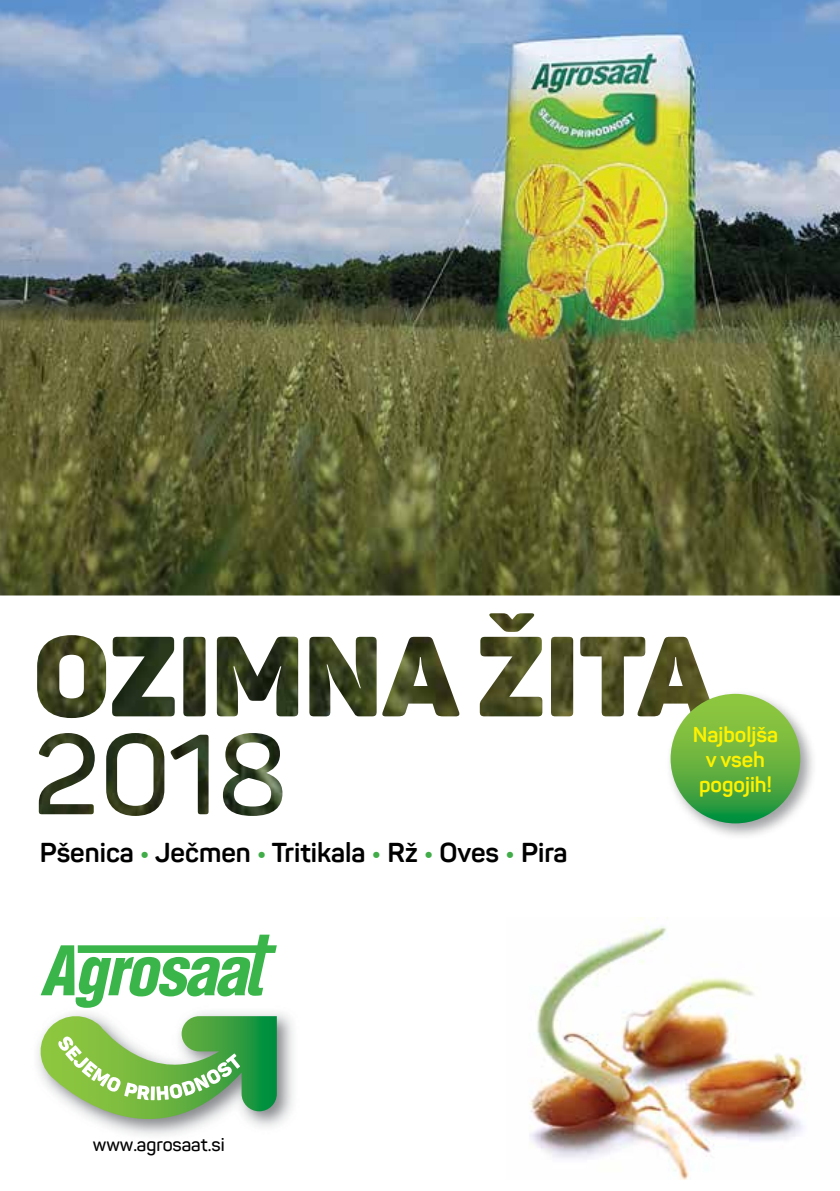
<style>
.page{position:relative;width:840px;height:1191px;background:#fff}
.page>*{position:absolute;margin:0;border:0;box-sizing:border-box;transform-origin:0 0}
.t1{font:700 27px "Panton";color:#000}
.t2{font:700 21.2px/25px "Panton";color:#fff200;text-align:center}
.t3{font:600 18.4px "Panton";color:#000}
.s1{color:#41ad49}
</style>
<div class="page">
<img style="left:0;top:0;width:839px;height:595px">
<svg style="left:0;top:595px;width:839px;height:585px"></svg>
<img style="left:506px;top:917px;width:333px;height:262px">
<img style="left:29px;top:1004px;width:271px;height:138px">
<svg style="left:37px;top:934px;width:240px;height:240px"></svg>
<div style="left:665px;top:689px;width:151px;height:151px;background:#808285;opacity:.75"></div>
<svg style="left:670px;top:694px;width:129px;height:129px;background:#65b23f"></svg>
<p class="t1" style="left:40px;top:835px;width:529px">Pšenica <span class="s1">•</span> Ječmen <span class="s1">•</span> Tritikala <span class="s1">•</span> Rž <span class="s1">•</span> Oves <span class="s1">•</span> Pira</p>
<p class="t3" style="left:93px;top:1133px;width:133px">www.agrosaat.si</p>
<p class="t2" style="left:692px;top:721px;width:87px">Najboljša v vseh pogojih!</p>
</div>
